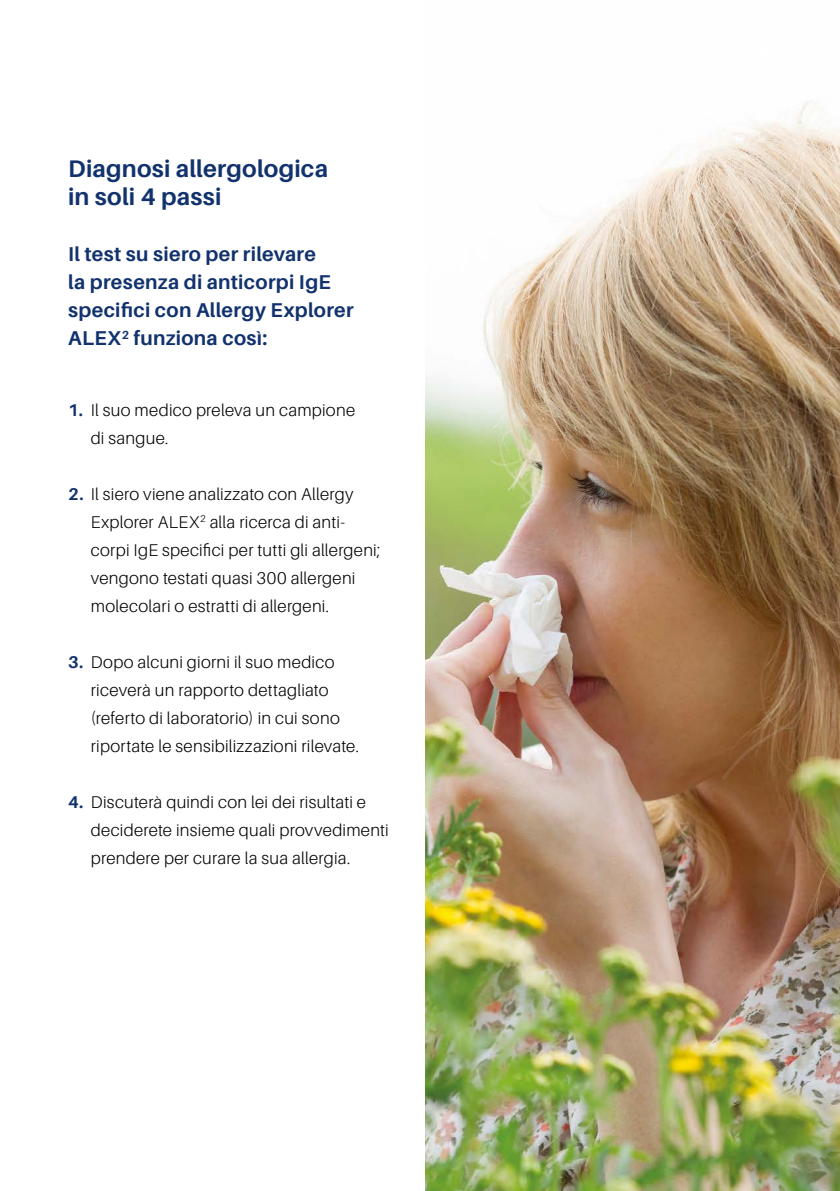
<style>
.page{position:relative;width:840px;height:1191px;background:#fff}
.page>*{position:absolute;margin:0;border:0;box-sizing:border-box;transform-origin:0 0}
.t1{font:700 24px/28px "Aileron";letter-spacing:.01em;color:#12326e}
.t2{font:700 20px/28px "Aileron";letter-spacing:.015em;color:#12326e}
.t3{font:300 17px/28px "Aileron";letter-spacing:.015em;color:#000}
.s1{font-weight:700;color:#12326e}
</style>
<div class="page">
<img style="left:425px;top:102px;width:414px;height:1089px">
<h1 class="t1" style="left:68px;top:155px;width:261px">Diagnosi allergologica in soli 4 passi</h1>
<p class="t2" style="left:68px;top:241px;width:287px">Il test su siero per rilevare<br>la presenza di anticorpi IgE specifici con Allergy Explorer<br>ALEX<sup>2</sup> funziona così:</p>
<p class="t3" style="left:91px;top:396px;width:266px;text-indent:-23px"><span class="s1">1.</span> Il suo medico preleva un campione di sangue.</p>
<p class="t3" style="left:91px;top:480px;width:291px;text-indent:-23px"><span class="s1">2.</span> Il siero viene analizzato con Allergy Explorer ALEX<sup>2</sup> alla ricerca di anti&shy;corpi IgE specifici per tutti gli allergeni; vengono testati quasi 300 allergeni molecolari o estratti di allergeni.</p>
<p class="t3" style="left:91px;top:648px;width:269px;text-indent:-23px"><span class="s1">3.</span> Dopo alcuni giorni il suo medico riceverà un rapporto dettagliato (referto di laboratorio) in cui sono riportate le sensibilizzazioni rilevate.</p>
<p class="t3" style="left:91px;top:788px;width:299px;text-indent:-23px"><span class="s1">4.</span> Discuterà quindi con lei dei risultati e deciderete insieme quali provvedimenti prendere per curare la sua allergia.</p>
</div>
